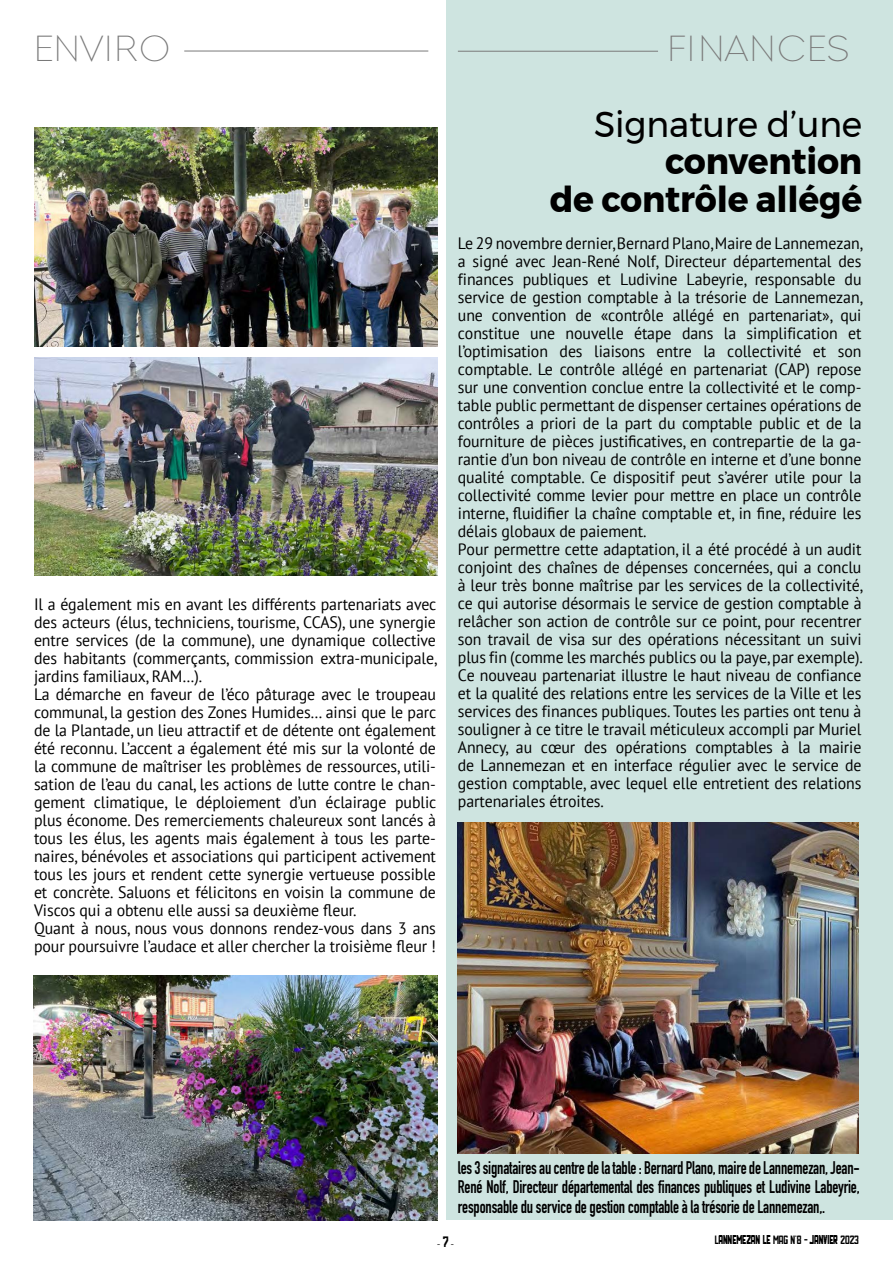
<style>
.page{position:relative;width:893px;height:1263px;background:#fff}
.page>*{position:absolute;margin:0;border:0;box-sizing:border-box;transform-origin:0 0}
.t1{font:700 36px/37.5px "Gontserrat";letter-spacing:-.005em;color:#000;text-align:right;scale:.96 1}
.t2{font:100 36px "Morn";letter-spacing:.025em;color:#797979;scale:1.04 1}
.t3{font:36px "Gontserrat";letter-spacing:-.005em;color:#000;scale:.96 1}
.t4{font:700 18px/19.5px "DIN Condensed";letter-spacing:-.01em;color:#000;text-align:justify;scale:.9 1}
.t5{font:16.5px/18px "PT Sans";letter-spacing:-.005em;color:#000;scale:.96 1}
.t6{font:12px "Hal Hal";letter-spacing:-.01em;color:#000;scale:.96 1}
.t7{font:9.75px "Avenir";color:#000;scale:.96 1}
.s1{font-family:"Hal Hal";font-size:15px}
</style>
<div class="page">
<div style="left:446px;top:0;width:447px;height:1219px;background:#cee4e0"></div>
<img style="left:457px;top:823px;width:402px;height:330px">
<img style="left:34px;top:128px;width:403px;height:218px">
<img style="left:34px;top:357px;width:403px;height:219px">
<img style="left:34px;top:975px;width:403px;height:245px">
<hr style="left:458px;top:51px;width:200px;height:1px;background:#797979">
<hr style="left:184px;top:51px;width:244px;height:1px;background:#797979">
<h1 class="t2" style="left:34px;top:27px;width:133px">ENVIRO</h1>
<h1 class="t2" style="left:668px;top:27px;width:177px">FINANCES</h1>
<p class="t5" style="left:34px;top:595px;width:421px">Il a également mis en avant les différents partenariats avec des acteurs (élus, techniciens, tourisme, CCAS), une synergie entre services (de la commune), une dynamique collective des habitants (commerçants, commission extra-municipale, jardins familiaux, RAM…).<br>La démarche en faveur de l’éco pâturage avec le troupeau communal, la gestion des Zones Humides… ainsi que le parc de la Plantade, un lieu attractif et de détente ont également été reconnu. L’accent a également été mis sur la volonté de la commune de maîtriser les problèmes de ressources, utili&shy;sation de l’eau du canal, les actions de lutte contre le chan&shy;gement climatique, le déploiement d’un éclairage public plus économe. Des remerciements chaleureux sont lancés à tous les élus, les agents mais également à tous les parte&shy;naires, bénévoles et associations qui participent activement tous les jours et rendent cette synergie vertueuse possible et concrète. Saluons et félicitons en voisin la commune de Viscos qui a obtenu elle aussi sa deuxième fleur.<br>Quant à nous, nous vous donnons rendez-vous dans 3 ans pour poursuivre l’audace et aller chercher la troisième fleur !</p>
<h1 class="t3" style="left:594px;top:97px;width:281px">Signature d’une</h1>
<h1 class="t1" style="left:550px;top:143px;width:327px">convention<br>de contrôle allégé</h1>
<p class="t5" style="left:458px;top:234px;width:423px">Le 29 novembre dernier, Bernard Plano, Maire de Lannemezan, a signé avec Jean-René Nolf, Directeur départemental des finances publiques et Ludivine Labeyrie, responsable du service de gestion comptable à la trésorie de Lannemezan, une convention de «contrôle allégé en partenariat», qui constitue une nouvelle étape dans la simplification et l’optimisation des liaisons entre la collectivité et son comptable. Le contrôle allégé en partenariat (CAP) repose sur une convention conclue entre la collectivité et le comp&shy;table public permettant de dispenser certaines opérations de contrôles a priori de la part du comptable public et de la fourniture de pièces justificatives, en contrepartie de la ga&shy;rantie d’un bon niveau de contrôle en interne et d’une bonne qualité comptable. Ce dispositif peut s’avérer utile pour la collectivité comme levier pour mettre en place un contrôle interne, fluidifier la chaîne comptable et, in fine, réduire les délais globaux de paiement.<br>Pour permettre cette adaptation, il a été procédé à un audit conjoint des chaînes de dépenses concernées, qui a conclu à leur très bonne maîtrise par les services de la collectivité, ce qui autorise désormais le service de gestion comptable à relâcher son action de contrôle sur ce point, pour recentrer son travail de visa sur des opérations nécessitant un suivi plus fin (comme les marchés publics ou la paye, par exemple).<br>Ce nouveau partenariat illustre le haut niveau de confiance et la qualité des relations entre les services de la Ville et les services des finances publiques. Toutes les parties ont tenu à souligner à ce titre le travail méticuleux accompli par Muriel Annecy, au cœur des opérations comptables à la mairie de Lannemezan et en interface régulier avec le service de gestion comptable, avec lequel elle entretient des relations partenariales étroites.</p>
<p class="t4" style="left:458px;top:1157px;width:448px">les 3 signataires au centre de la table : Bernard Plano, maire de Lannemezan, Jean-René Nolf, Directeur départemental des finances publiques et Ludivine Labeyrie, responsable du service de gestion comptable à la trésorie de Lannemezan,.</p>
<p class="t7" style="left:437px;top:1237px;width:19px">- <span class="s1">7</span>-</p>
<p class="t6" style="left:715px;top:1234px;width:152px">LANNEMEZAN LE MAG N°8 - JANVIER 2023</p>
</div>
